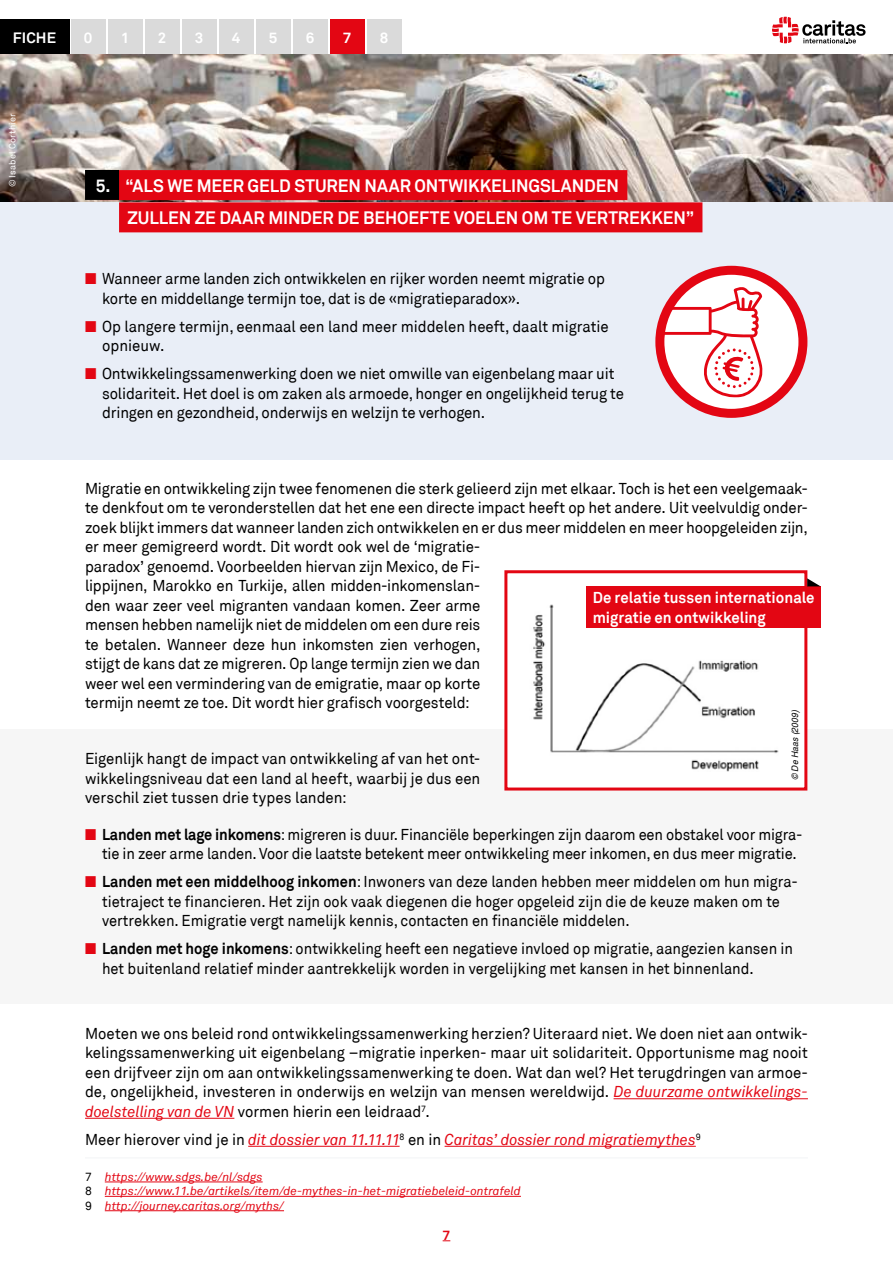
<style>
.page{position:relative;width:893px;height:1263px;background:#fff}
.page>*{position:absolute;margin:0;border:0;box-sizing:border-box;transform-origin:0 0}
.t1{font:700 18px/32.2px "Akkurat";letter-spacing:-.005em;color:#fff;scale:.95 1}
.t2{font:15.75px/19.5px "Akkurat Std";letter-spacing:-.01em;color:#000;scale:.95 1}
.t3{font:15.75px/19.5px "Akkurat Std";letter-spacing:-.01em;color:#000;scale:.93 1}
.t4{font:italic 15.75px "Akkurat";color:#e30613;scale:.95 1}
.t5{font:700 15.75px/19.5px "Akkurat Std";color:#fff;scale:.95 1}
.t6{font:700 15px "Akkurat Std";letter-spacing:.01em;color:#fff}
.t7{font:700 13.5px "Akkurat Std";color:#e30613}
.t8{font:italic 12px/14.4px "Akkurat";color:#e30613}
.t9{font:9px "Akkurat Std";letter-spacing:.02em;color:#fff}
.t10{font:italic 9px "Helvetica";color:#000;scale:.95 1}
.s1{color:#e30613}
.s2{font-weight:700}
.s3{font-family:"Akkurat";font-style:italic;color:#e30613}
.s4{font-family:"Akkurat Std";font-style:normal;color:#000}
</style>
<div class="page">
<svg style="left:772px;top:17px;width:93px;height:26px"></svg>
<div style="left:71px;top:20px;width:34px;height:34px;background:#dadada"></div>
<div style="left:108px;top:20px;width:34px;height:34px;background:#dadada"></div>
<div style="left:145px;top:20px;width:34px;height:34px;background:#dadada"></div>
<div style="left:182px;top:20px;width:34px;height:34px;background:#dadada"></div>
<div style="left:219px;top:20px;width:34px;height:34px;background:#dadada"></div>
<div style="left:256px;top:20px;width:34px;height:34px;background:#dadada"></div>
<div style="left:293px;top:20px;width:34px;height:34px;background:#dadada"></div>
<div style="left:330px;top:20px;width:34px;height:34px;background:#e30613"></div>
<div style="left:367px;top:20px;width:34px;height:34px;background:#dadada"></div>
<div style="left:0;top:20px;width:69px;height:34px;background:#000"></div>
<div style="left:0;top:729px;width:893px;height:275px;background:#f6f6f6"></div>
<div style="left:0;top:202px;width:893px;height:257px;background:#e9eef7"></div>
<img style="left:0;top:54px;width:893px;height:148px">
<div style="left:100px;top:170px;width:527px;height:30px;background:#e30613"></div>
<div style="left:85px;top:170px;width:34px;height:30px;background:#000"></div>
<div style="left:119px;top:202px;width:583px;height:30px;background:#e30613"></div>
<hr style="left:614px;top:1098px;width:194px;height:1px;background:#e30613">
<hr style="left:85px;top:1118px;width:149px;height:1px;background:#e30613">
<hr style="left:248px;top:1146px;width:152px;height:1px;background:#e30613">
<hr style="left:445px;top:1146px;width:251px;height:1px;background:#e30613">
<hr style="left:85px;top:1157px;width:723px;height:1px;background:#f2f4f6">
<hr style="left:105px;top:1181px;width:158px;height:1px;background:#e30613">
<hr style="left:105px;top:1196px;width:416px;height:1px;background:#e30613">
<hr style="left:105px;top:1210px;width:179px;height:1px;background:#e30613">
<svg style="left:660px;top:270px;width:143px;height:143px;background:#fad6d8"></svg>
<svg style="left:660px;top:287px;width:103px;height:110px;background:#f8c9cc"></svg>
<div style="left:655px;top:266px;width:152px;height:152px;border:9px solid #e30613;border-radius:50%"></div>
<div style="left:506px;top:572px;width:300px;height:217px;background:#fff"></div>
<img style="left:533px;top:604px;width:246px;height:168px">
<div style="left:504px;top:570px;width:303px;height:220px;border:3px solid #e30613"></div>
<div style="left:586px;top:586px;width:235px;height:42px;background:#e30613"></div>
<svg style="left:807px;top:578px;width:13px;height:8px"></svg>
<p class="t6" style="left:13px;top:28px;width:45px">FICHE</p>
<p class="t6" style="left:84px;top:28px;width:10px">0</p>
<p class="t6" style="left:121px;top:28px;width:10px">1</p>
<p class="t6" style="left:158px;top:28px;width:10px">2</p>
<p class="t6" style="left:195px;top:28px;width:10px">3</p>
<p class="t6" style="left:232px;top:28px;width:10px">4</p>
<p class="t6" style="left:269px;top:28px;width:10px">5</p>
<p class="t6" style="left:306px;top:28px;width:10px">6</p>
<p class="t6" style="left:343px;top:28px;width:10px">7</p>
<p class="t6" style="left:380px;top:28px;width:10px">8</p>
<p class="t9" style="left:7px;top:187px;width:75px;rotate:-90deg">© Isabel Corthier</p>
<p class="t1" style="left:128px;top:169px;width:598px;text-indent:-32px">5. “ALS WE MEER GELD STUREN NAAR ONTWIKKELINGSLANDEN<br>ZULLEN ZE DAAR MINDER DE BEHOEFTE VOELEN OM TE VERTREKKEN”</p>
<p class="t2" style="left:102px;top:269px;width:531px;text-indent:-17px"><span class="s1">■</span> Wanneer arme landen zich ontwikkelen en rijker worden neemt migratie op korte en middellange termijn toe, dat is de «migratieparadox».</p>
<p class="t2" style="left:102px;top:316px;width:535px;text-indent:-17px"><span class="s1">■</span> Op langere termijn, eenmaal een land meer middelen heeft, daalt migratie opnieuw.</p>
<p class="t2" style="left:102px;top:364px;width:551px;text-indent:-17px"><span class="s1">■</span> Ontwikkelingssamenwerking doen we niet omwille van eigenbelang maar uit solidariteit. Het doel is om zaken als armoede, honger en ongelijkheid terug te dringen en gezondheid, onderwijs en welzijn te verhogen.</p>
<p class="t2" style="left:85px;top:478px;width:762px">Migratie en ontwikkeling zijn twee fenomenen die sterk gelieerd zijn met elkaar. Toch is het een veelgemaak&shy;te denkfout om te veronderstellen dat het ene een directe impact heeft op het andere. Uit veelvuldig onder&shy;zoek blijkt immers dat wanneer landen zich ontwikkelen en er dus meer middelen en meer hoopgeleiden zijn, er meer gemigreerd wordt. Dit wordt ook wel de ‘migratie-<br>paradox’ genoemd. Voorbeelden hiervan zijn Mexico, de Fi-<br>lippijnen, Marokko en Turkije, allen midden-inkomenslan-<br>den waar zeer veel migranten vandaan komen. Zeer arme<br>mensen hebben namelijk niet de middelen om een dure reis<br>te betalen. Wanneer deze hun inkomsten zien verhogen,<br>stijgt de kans dat ze migreren. Op lange termijn zien we dan<br>weer wel een vermindering van de emigratie, maar op korte<br>termijn neemt ze toe. Dit wordt hier grafisch voorgesteld:</p>
<p class="t5" style="left:593px;top:587px;width:235px">De relatie tussen internationale migratie en ontwikkeling</p>
<p class="t10" style="left:788px;top:780px;width:75px;rotate:-90deg">© De Haas (2009)</p>
<p class="t2" style="left:85px;top:749px;width:418px;text-align:justify">Eigenlijk hangt de impact van ontwikkeling af van het ont&shy;wikkelingsniveau dat een land al heeft, waarbij je dus een verschil ziet tussen drie types landen:</p>
<p class="t3" style="left:102px;top:824px;width:755px;text-indent:-17px"><span class="s1">■</span> <span class="s2">Landen met lage inkomens</span>: migreren is duur. Financiële beperkingen zijn daarom een obstakel voor migra&shy;tie in zeer arme landen. Voor die laatste betekent meer ontwikkeling meer inkomen, en dus meer migratie.</p>
<p class="t3" style="left:102px;top:872px;width:750px;text-indent:-17px"><span class="s1">■</span> <span class="s2">Landen met een middelhoog inkomen</span>: Inwoners van deze landen hebben meer middelen om hun migra&shy;tietraject te financieren. Het zijn ook vaak diegenen die hoger opgeleid zijn die de keuze maken om te vertrekken. Emigratie vergt namelijk kennis, contacten en financiële middelen.</p>
<p class="t3" style="left:102px;top:939px;width:745px;text-indent:-17px"><span class="s1">■</span> <span class="s2">Landen met hoge inkomens</span>: ontwikkeling heeft een negatieve invloed op migratie, aangezien kansen in het buitenland relatief minder aantrekkelijk worden in vergelijking met kansen in het binnenland.</p>
<p class="t2" style="left:85px;top:1023px;width:762px;text-align:justify">Moeten we ons beleid rond ontwikkelingssamenwerking herzien? Uiteraard niet. We doen niet aan ontwik&shy;kelingssamenwerking uit eigenbelang –migratie inperken- maar uit solidariteit. Opportunisme mag nooit een drijfveer zijn om aan ontwikkelingssamenwerking te doen. Wat dan wel? Het terugdringen van armoe&shy;de, ongelijkheid, investeren in onderwijs en welzijn van mensen wereldwijd. <span class="s3">De duurzame ontwikkelings&shy;doelstelling van de VN</span> vormen hierin een leidraad<sup>7</sup>.</p>
<p class="t4" style="left:85px;top:1130px;width:650px"><span class="s4">Meer hierover vind je in</span> dit dossier van 11.11.11<sup>8</sup> <span class="s4">en in</span> Caritas’ dossier rond migratiemythes<sup>9</sup></p>
<p class="t8" style="left:85px;top:1170px;width:437px"><span class="s4">7</span> https://www.sdgs.be/nl/sdgs<br><span class="s4">8</span> https://www.11.be/artikels/item/de-mythes-in-het-migratiebeleid-ontrafeld<br><span class="s4">9</span> http://journey.caritas.org/myths/</p>
<p class="t7" style="left:443px;top:1226px;width:9px">7</p>
</div>
